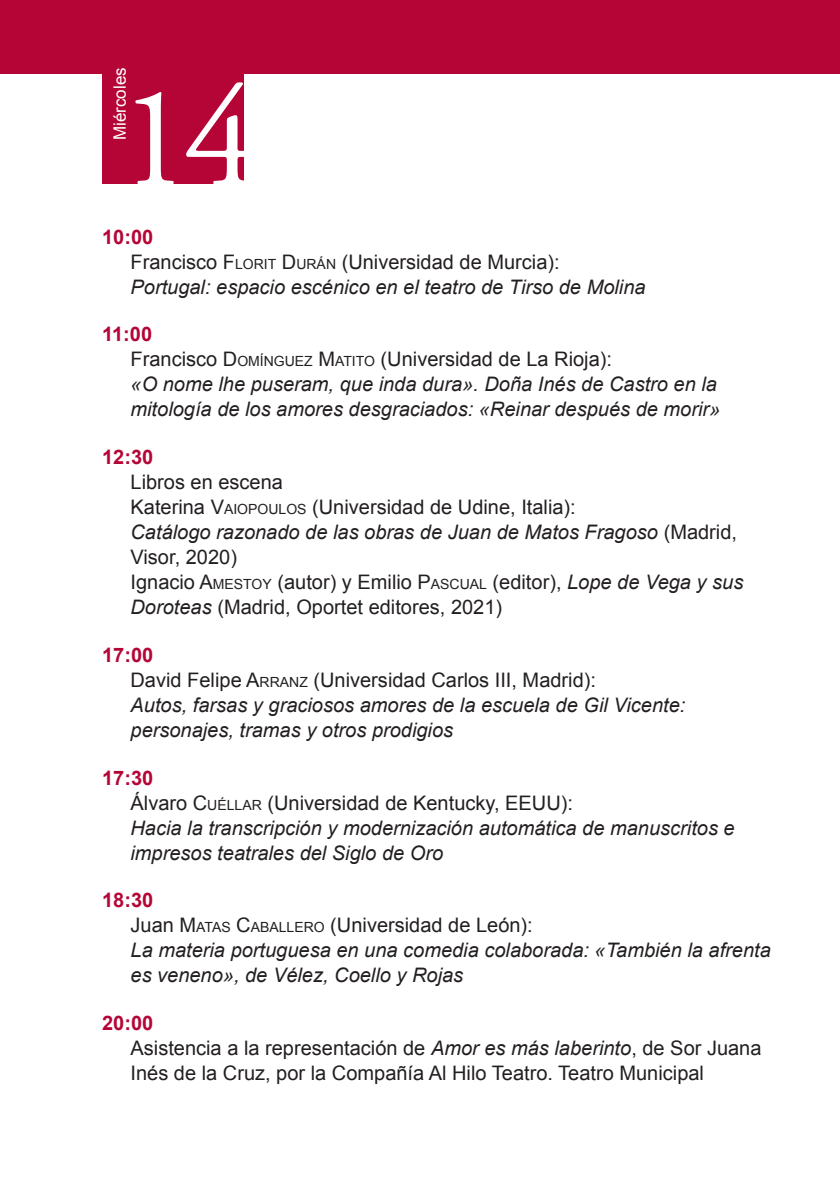
<style>
.page{position:relative;width:840px;height:1191px;background:#fff}
.page>*{position:absolute;margin:0;border:0;box-sizing:border-box;transform-origin:0 0}
.t1{font:144px "Adobe Garamond Pro";color:#fff}
.Acto{font:italic 20px/25px "Arial";color:#231f20}
.Acto-2{font:20px/25px "Arial";color:#231f20}
.Hora{font:700 20px "Arial";color:#b50536}
.t2{font:17px "Arial";color:#fff}
.s1{font-style:inherit}
.s2{font-size:14px}
.s3{font-style:normal}
.s4{font-style:normal;font-size:14px}
.s5{font-style:italic}
</style>
<div class="page">
<div style="left:0;top:0;width:839px;height:74px;background:#b50536"></div>
<div style="left:102px;top:17px;width:142px;height:167px;background:#b50536"></div>
<p class="t2" style="left:109px;top:140px;width:74px;rotate:-90deg">Miércoles</p>
<p class="t1" style="left:118px;top:52px;width:138px">14</p>
<p class="Hora" style="left:102px;top:223px;width:53px">10:00</p>
<p class="Acto-2" style="left:130px;top:249px;width:430px">Francisco <span class="s1">F</span><span class="s2">LORIT</span> <span class="s1">D</span><span class="s2">URÁN</span> (Universidad de Murcia):</p>
<p class="Acto" style="left:130px;top:274px;width:516px">Portugal: espacio escénico en el teatro de Tirso de Molina</p>
<p class="Hora" style="left:102px;top:321px;width:52px">11:00</p>
<p class="Acto" style="left:130px;top:347px;width:591px"><span class="s3">Francisco</span> <span class="s3">D</span><span class="s4">OMÍNGUEZ</span> <span class="s3">M</span><span class="s4">ATITO</span> <span class="s3">(Universidad de La Rioja):<br></span>«O nome lhe puseram, que inda dura». Doña Inés de Castro en la mitología de los amores desgraciados: «Reinar después de morir»</p>
<p class="Hora" style="left:102px;top:444px;width:53px">12:30</p>
<p class="Acto-2" style="left:130px;top:470px;width:154px">Libros en escena</p>
<p class="Acto-2" style="left:130px;top:495px;width:446px">Katerina <span class="s1">V</span><span class="s2">AIOPOULOS</span> (Universidad de Udine, Italia):</p>
<p class="Acto" style="left:130px;top:520px;width:607px">Catálogo razonado de las obras de Juan de Matos Fragoso <span class="s3">(Madrid,<br>Visor, 2020)</span></p>
<p class="Acto-2" style="left:130px;top:570px;width:614px">Ignacio <span class="s1">A</span><span class="s2">MESTOY</span> (autor) y Emilio <span class="s1">P</span><span class="s2">ASCUAL</span> (editor), <span class="s5">Lope de Vega y sus<br>Doroteas</span> (Madrid, Oportet editores, 2021)</p>
<p class="Hora" style="left:102px;top:641px;width:53px">17:00</p>
<p class="Acto-2" style="left:130px;top:667px;width:467px">David Felipe <span class="s1">A</span><span class="s2">RRANZ</span> (Universidad Carlos III, Madrid):</p>
<p class="Acto" style="left:130px;top:692px;width:556px">Autos, farsas y graciosos amores de la escuela de Gil Vicente: personajes, tramas y otros prodigios</p>
<p class="Hora" style="left:102px;top:764px;width:53px">17:30</p>
<p class="Acto-2" style="left:130px;top:790px;width:444px">Álvaro <span class="s1">C</span><span class="s2">UÉLLAR</span> (Universidad de Kentucky, EEUU):</p>
<p class="Acto" style="left:130px;top:815px;width:605px">Hacia la transcripción y modernización automática de manuscritos e impresos teatrales del Siglo de Oro</p>
<p class="Hora" style="left:102px;top:887px;width:53px">18:30</p>
<p class="Acto-2" style="left:130px;top:913px;width:403px">Juan <span class="s1">M</span><span class="s2">ATAS</span> <span class="s1">C</span><span class="s2">ABALLERO</span> (Universidad de León):</p>
<p class="Acto" style="left:130px;top:938px;width:641px">La materia portuguesa en una comedia colaborada: «También la afrenta es veneno», de Vélez, Coello y Rojas</p>
<p class="Hora" style="left:102px;top:1009px;width:53px">20:00</p>
<p class="Acto-2" style="left:130px;top:1035px;width:632px">Asistencia a la representación de <span class="s5">Amor es más laberinto</span>, de Sor Juana<br>Inés de la Cruz, por la Compañía Al Hilo Teatro. Teatro Municipal</p>
</div>
